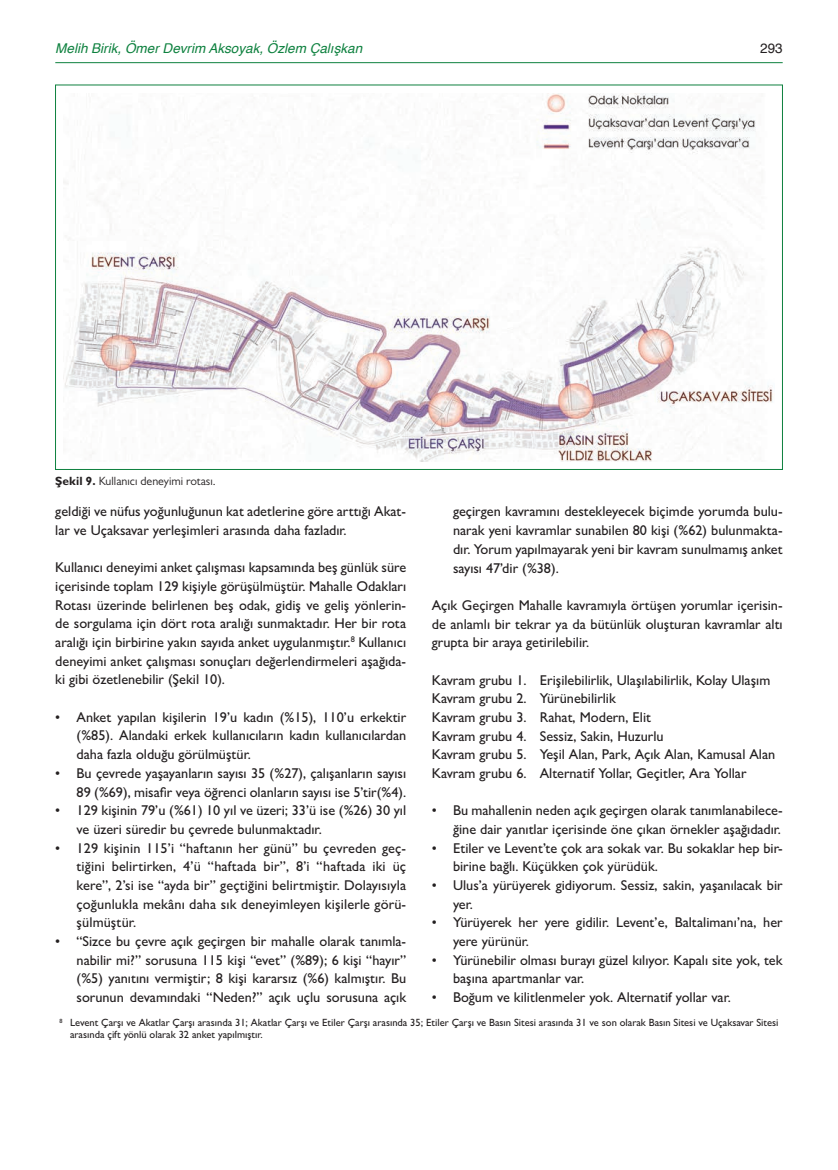
<style>
.page{position:relative;width:838px;height:1170px;background:#fff}
.page>*{position:absolute;margin:0;border:0;box-sizing:border-box;transform-origin:0 0}
.t1{font:500 14.25px/18.6px "Gill Sans MT Pro";color:#231f20}
.t2{font:italic 13.5px "Helvetica";color:#0e813f}
.t3{font:13.5px "Helvetica";color:#231f20}
.t4{font:12px "Gill Sans MT Pro";color:#231f20}
.t5{font:500 10.5px/12px "Gill Sans MT Pro";color:#231f20}
.s1{font-weight:700}
</style>
<div class="page">
<hr style="left:55px;top:62px;width:727px;height:1px;background:#0e813f">
<img style="left:64px;top:93px;width:709px;height:368px">
<p class="t2" style="left:55px;top:37px;width:308px">Melih Birik, Ömer Devrim Aksoyak, Özlem Çalışkan</p>
<p class="t3" style="left:760px;top:37px;width:24px">293</p>
<p class="t4" style="left:55px;top:474px;width:162px"><span class="s1">Şekil 9.</span> Kullanıcı deneyimi rotası.</p>
<p class="t1" style="left:55px;top:502px;width:352px">geldiği ve nüfus yoğunluğunun kat adetlerine göre arttığı Akat&shy;lar ve Uçaksavar yerleşimleri arasında daha fazladır.</p>
<p class="t1" style="left:55px;top:558px;width:352px;text-align:justify">Kullanıcı deneyimi anket çalışması kapsamında beş günlük süre içerisinde toplam 129 kişiyle görüşülmüştür. Mahalle Odakları Rotası üzerinde belirlenen beş odak, gidiş ve geliş yönlerin&shy;de sorgulama için dört rota aralığı sunmaktadır. Her bir rota aralığı için birbirine yakın sayıda anket uygulanmıştır.<sup>8</sup> Kullanıcı deneyimi anket çalışması sonuçları değerlendirmeleri aşağıda&shy;ki gibi özetlenebilir (Şekil 10).</p>
<p class="t1" style="left:77px;top:707px;width:331px;text-align:justify;text-indent:-21px">• Anket yapılan kişilerin 19’u kadın (%15), 110’u erkektir (%85). Alandaki erkek kullanıcıların kadın kullanıcılardan daha fazla olduğu görülmüştür.</p>
<p class="t1" style="left:55px;top:763px;width:352px;text-align:right">• Bu çevrede yaşayanların sayısı 35 (%27), çalışanların sayısı<br>89 (%69), misafir veya öğrenci olanların sayısı ise 5’tir(%4).</p>
<p class="t1" style="left:77px;top:800px;width:331px;text-indent:-21px">• 129 kişinin 79’u (%61) 10 yıl ve üzeri; 33’ü ise (%26) 30 yıl ve üzeri süredir bu çevrede bulunmaktadır.</p>
<p class="t1" style="left:77px;top:838px;width:331px;text-align:justify;text-indent:-21px">• 129 kişinin 115’i “haftanın her günü” bu çevreden geç&shy;tiğini belirtirken, 4’ü “haftada bir”, 8’i “haftada iki üç kere”, 2’si ise “ayda bir” geçtiğini belirtmiştir. Dolayısıyla çoğunlukla mekânı daha sık deneyimleyen kişilerle görü&shy;şülmüştür.</p>
<p class="t1" style="left:77px;top:931px;width:331px;text-align:justify;text-indent:-21px">• “Sizce bu çevre açık geçirgen bir mahalle olarak tanımla&shy;nabilir mi?” sorusuna 115 kişi “evet” (%89); 6 kişi “hayır” (%5) yanıtını vermiştir; 8 kişi kararsız (%6) kalmıştır. Bu sorunun devamındaki “Neden?” açık uçlu sorusuna açık</p>
<p class="t1" style="left:453px;top:502px;width:331px;text-align:justify">geçirgen kavramını destekleyecek biçimde yorumda bulu&shy;narak yeni kavramlar sunabilen 80 kişi (%62) bulunmakta&shy;dır. Yorum yapılmayarak yeni bir kavram sunulmamış anket sayısı 47’dir (%38).</p>
<p class="t1" style="left:432px;top:595px;width:352px;text-align:justify">Açık Geçirgen Mahalle kavramıyla örtüşen yorumlar içerisin&shy;de anlamlı bir tekrar ya da bütünlük oluşturan kavramlar altı grupta bir araya getirilebilir.</p>
<p class="t1" style="left:432px;top:670px;width:345px">Kavram grubu 1. Erişilebilirlik, Ulaşılabilirlik, Kolay Ulaşım Kavram grubu 2. Yürünebilirlik<br>Kavram grubu 3. Rahat, Modern, Elit<br>Kavram grubu 4. Sessiz, Sakin, Huzurlu<br>Kavram grubu 5. Yeşil Alan, Park, Açık Alan, Kamusal Alan Kavram grubu 6. Alternatif Yollar, Geçitler, Ara Yollar</p>
<p class="t1" style="left:432px;top:801px;width:352px;text-align:right">• Bu mahallenin neden açık geçirgen olarak tanımlanabilece&shy;ğine dair yanıtlar içerisinde öne çıkan örnekler aşağıdadır.</p>
<p class="t1" style="left:453px;top:838px;width:331px;text-indent:-21px">• Etiler ve Levent’te çok ara sokak var. Bu sokaklar hep bir&shy;birine bağlı. Küçükken çok yürüdük.</p>
<p class="t1" style="left:453px;top:875px;width:331px;text-indent:-21px">• Ulus’a yürüyerek gidiyorum. Sessiz, sakin, yaşanılacak bir yer.</p>
<p class="t1" style="left:453px;top:913px;width:331px;text-indent:-21px">• Yürüyerek her yere gidilir. Levent’e, Baltalimanı’na, her yere yürünür.</p>
<p class="t1" style="left:453px;top:950px;width:331px;text-indent:-21px">• Yürünebilir olması burayı güzel kılıyor. Kapalı site yok, tek başına apartmanlar var.</p>
<p class="t1" style="left:432px;top:987px;width:301px">• Boğum ve kilitlenmeler yok. Alternatif yollar var.</p>
<p class="t5" style="left:70px;top:1016px;width:710px;text-indent:-10px"><sup>8</sup> Levent Çarşı ve Akatlar Çarşı arasında 31; Akatlar Çarşı ve Etiler Çarşı arasında 35; Etiler Çarşı ve Basın Sitesi arasında 31 ve son olarak Basın Sitesi ve Uçaksavar Sitesi arasında çift yönlü olarak 32 anket yapılmıştır.</p>
</div>
